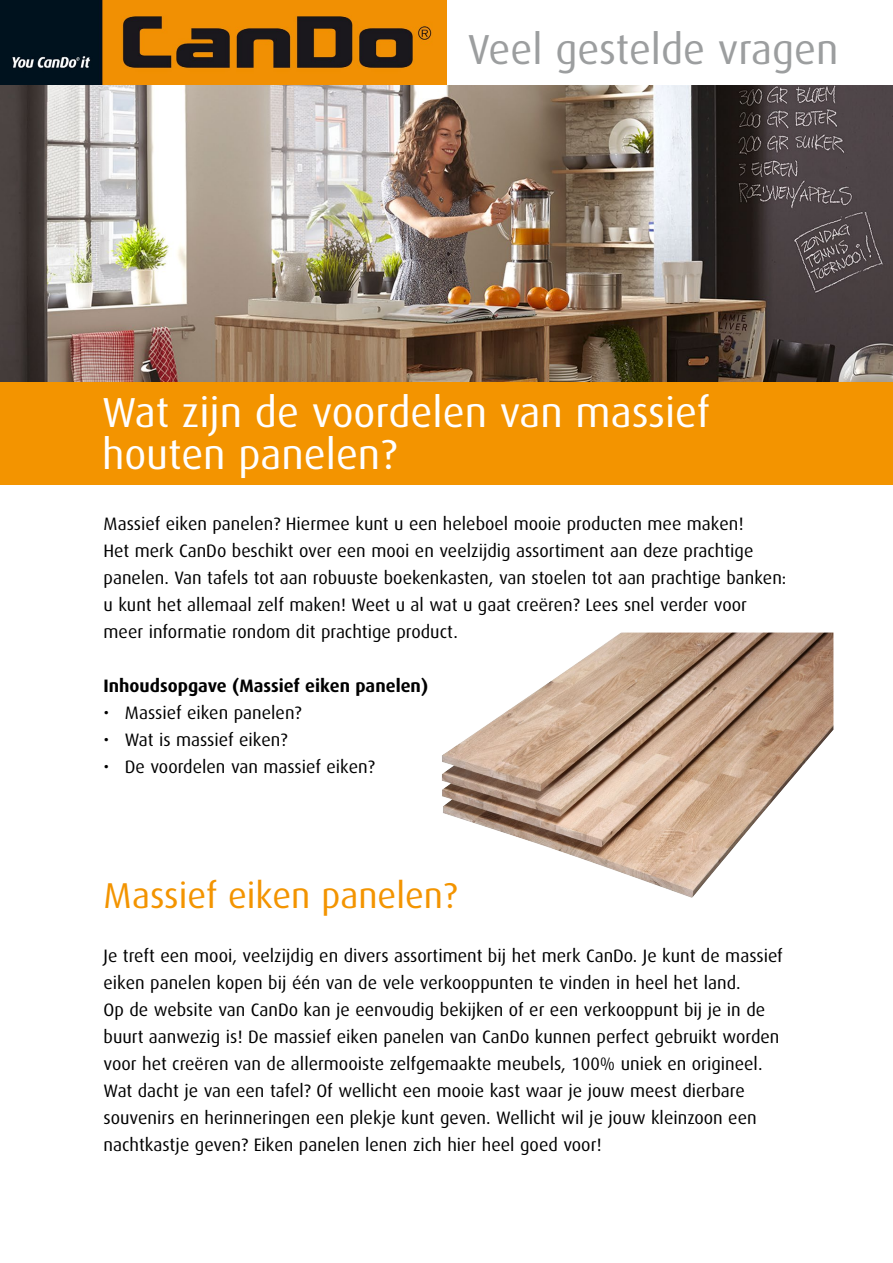
<style>
.page{position:relative;width:893px;height:1263px;background:#fff}
.page>*{position:absolute;margin:0;border:0;box-sizing:border-box;transform-origin:0 0}
.t1{font:42px/42px "Dax";color:#fff}
.t2{font:42px "Dax";color:#9c9e9f}
.t3{font:36px "Dax";color:#f39400}
.t4{font:18px/27px "Dax";color:#000}
.t5{font:700 18px "Dax";color:#000}
</style>
<div class="page">
<img style="left:0;top:0;width:446px;height:85px">
<img style="left:0;top:85px;width:893px;height:298px">
<img style="left:442px;top:632px;width:391px;height:266px">
<div style="left:0;top:383px;width:893px;height:102px;background:#f39400"></div>
<h1 class="t2" style="left:468px;top:26px;width:372px">Veel gestelde vragen</h1>
<h1 class="t1" style="left:102px;top:392px;width:609px">Wat zijn de voordelen van massief houten panelen?</h1>
<p class="t4" style="left:104px;top:510px;width:684px">Massief eiken panelen? Hiermee kunt u een heleboel mooie producten mee maken!<br>Het merk CanDo beschikt over een mooi en veelzijdig assortiment aan deze prachtige panelen. Van tafels tot aan robuuste boekenkasten, van stoelen tot aan prachtige banken: u kunt het allemaal zelf maken! Weet u al wat u gaat creëren? Lees snel verder voor meer informatie rondom dit prachtige product.</p>
<p class="t5" style="left:104px;top:676px;width:326px">Inhoudsopgave (Massief eiken panelen)</p>
<p class="t4" style="left:104px;top:699px;width:200px">• Massief eiken panelen?</p>
<p class="t4" style="left:104px;top:726px;width:185px">• Wat is massief eiken?</p>
<p class="t4" style="left:104px;top:753px;width:273px">• De voordelen van massief eiken?</p>
<h2 class="t3" style="left:104px;top:876px;width:355px">Massief eiken panelen?</h2>
<p class="t4" style="left:104px;top:942px;width:681px">Je treft een mooi, veelzijdig en divers assortiment bij het merk CanDo. Je kunt de massief eiken panelen kopen bij één van de vele verkooppunten te vinden in heel het land.<br>Op de website van CanDo kan je eenvoudig bekijken of er een verkooppunt bij je in de buurt aanwezig is! De massief eiken panelen van CanDo kunnen perfect gebruikt worden voor het creëren van de allermooiste zelfgemaakte meubels, 100% uniek en origineel.<br>Wat dacht je van een tafel? Of wellicht een mooie kast waar je jouw meest dierbare souvenirs en herinneringen een plekje kunt geven. Wellicht wil je jouw kleinzoon een nachtkastje geven? Eiken panelen lenen zich hier heel goed voor!</p>
</div>
